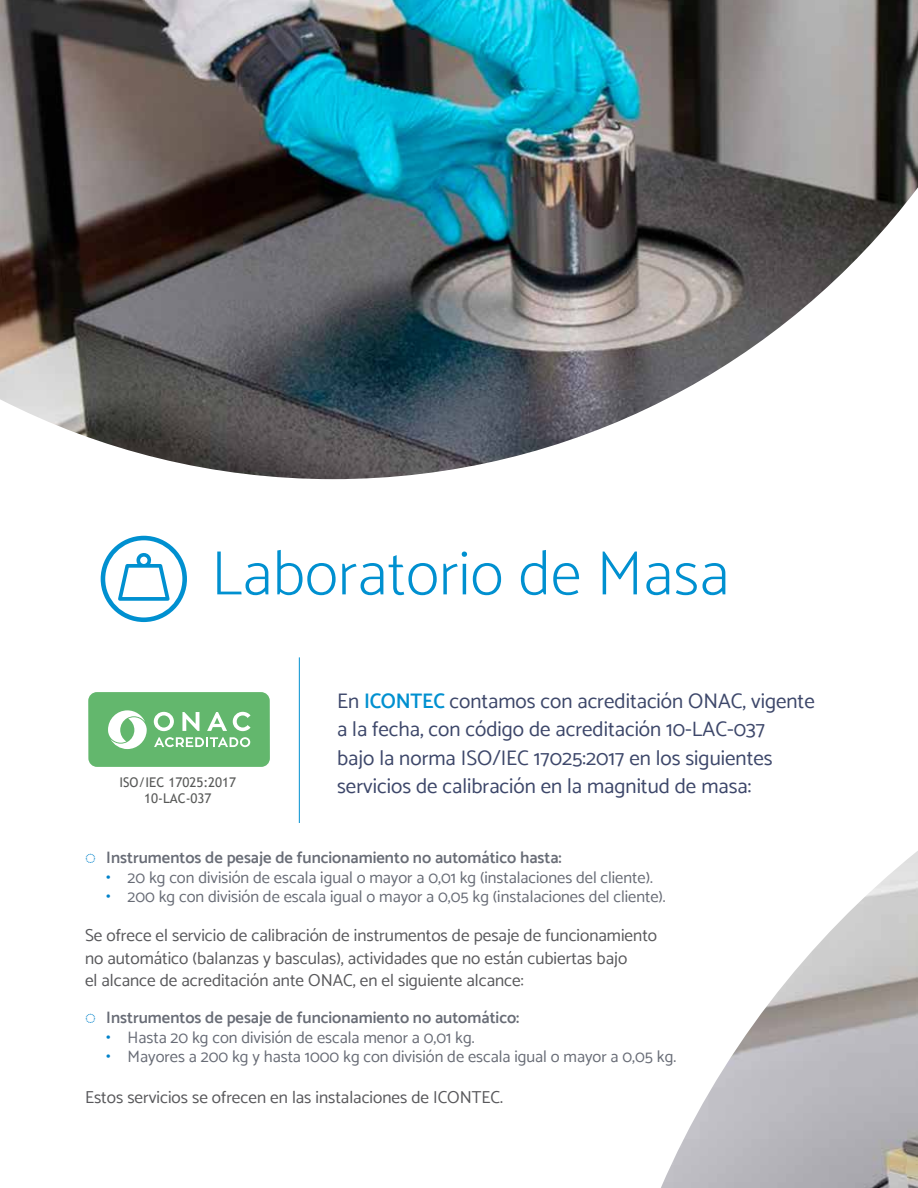
<style>
.page{position:relative;width:918px;height:1188px;background:#fff}
.page>*{position:absolute;margin:0;border:0;box-sizing:border-box;transform-origin:0 0}
.t1{font:200 63px "Catamaran";color:#0090d0}
.t2{font:21px/28.2px "Catamaran";color:#3d476a}
.t3{font:17.25px/22.5px "Catamaran";color:#58585b}
.t4{font:16.5px "Catamaran";color:#686c76}
.t5{font:600 16.5px "Catamaran";color:#686c76}
.t6{font:13.35px/16px "Trebuchet MS";color:#585958;text-align:center}
.s1{font-weight:600;color:#0090d0}
.s2{font-weight:500;font-size:18px;color:#0082ca}
</style>
<div class="page">
<hr style="left:299px;top:657px;width:1px;height:166px;background:#0090d0">
<div style="left:88px;top:692px;width:182px;height:75px;background:#63b76d;border-radius:9px"></div>
<svg style="left:154px;top:737px;width:96px;height:10px"></svg>
<svg style="left:154px;top:712px;width:20px;height:19px"></svg>
<svg style="left:182px;top:712px;width:17px;height:19px"></svg>
<svg style="left:207px;top:712px;width:20px;height:19px"></svg>
<svg style="left:233px;top:712px;width:18px;height:19px"></svg>
<svg style="left:108px;top:710px;width:39px;height:39px"></svg>
<img style="left:0;top:0;width:918px;height:479px">
<svg style="left:101px;top:536px;width:86px;height:86px"></svg>
<img style="left:661px;top:851px;width:257px;height:337px">
<h1 class="t1" style="left:211px;top:536px;width:520px">Laboratorio de Masa</h1>
<p class="t6" style="left:119px;top:774px;width:118px">ISO/IEC 17025:2017<br>10-LAC-037</p>
<p class="t2" style="left:337px;top:687px;width:479px">En <span class="s1">ICONTEC</span> contamos con acreditación ONAC, vigente a la fecha, con código de acreditación 10-LAC-037<br>bajo la norma ISO/IEC 17025:2017 en los siguientes servicios de calibración en la magnitud de masa:</p>
<p class="t5" style="left:85px;top:847px;width:478px"><span class="s2">◌</span> Instrumentos de pesaje de funcionamiento no automático hasta:</p>
<p class="t4" style="left:106px;top:867px;width:548px"><span class="s2">•</span> 20 kg con división de escala igual o mayor a 0,01 kg (instalaciones del cliente).</p>
<p class="t4" style="left:106px;top:887px;width:561px"><span class="s2">•</span> 200 kg con división de escala igual o mayor a 0,05 kg (instalaciones del cliente).</p>
<p class="t3" style="left:85px;top:924px;width:574px">Se ofrece el servicio de calibración de instrumentos de pesaje de funcionamiento no automático (balanzas y basculas), actividades que no están cubiertas bajo<br>el alcance de acreditación ante ONAC, en el siguiente alcance:</p>
<p class="t5" style="left:85px;top:1008px;width:436px"><span class="s2">◌</span> Instrumentos de pesaje de funcionamiento no automático:</p>
<p class="t4" style="left:106px;top:1027px;width:370px"><span class="s2">•</span> Hasta 20 kg con división de escala menor a 0,01 kg.</p>
<p class="t4" style="left:106px;top:1047px;width:571px"><span class="s2">•</span> Mayores a 200 kg y hasta 1000 kg con división de escala igual o mayor a 0,05 kg.</p>
<p class="t3" style="left:85px;top:1086px;width:420px">Estos servicios se ofrecen en las instalaciones de ICONTEC.</p>
</div>
